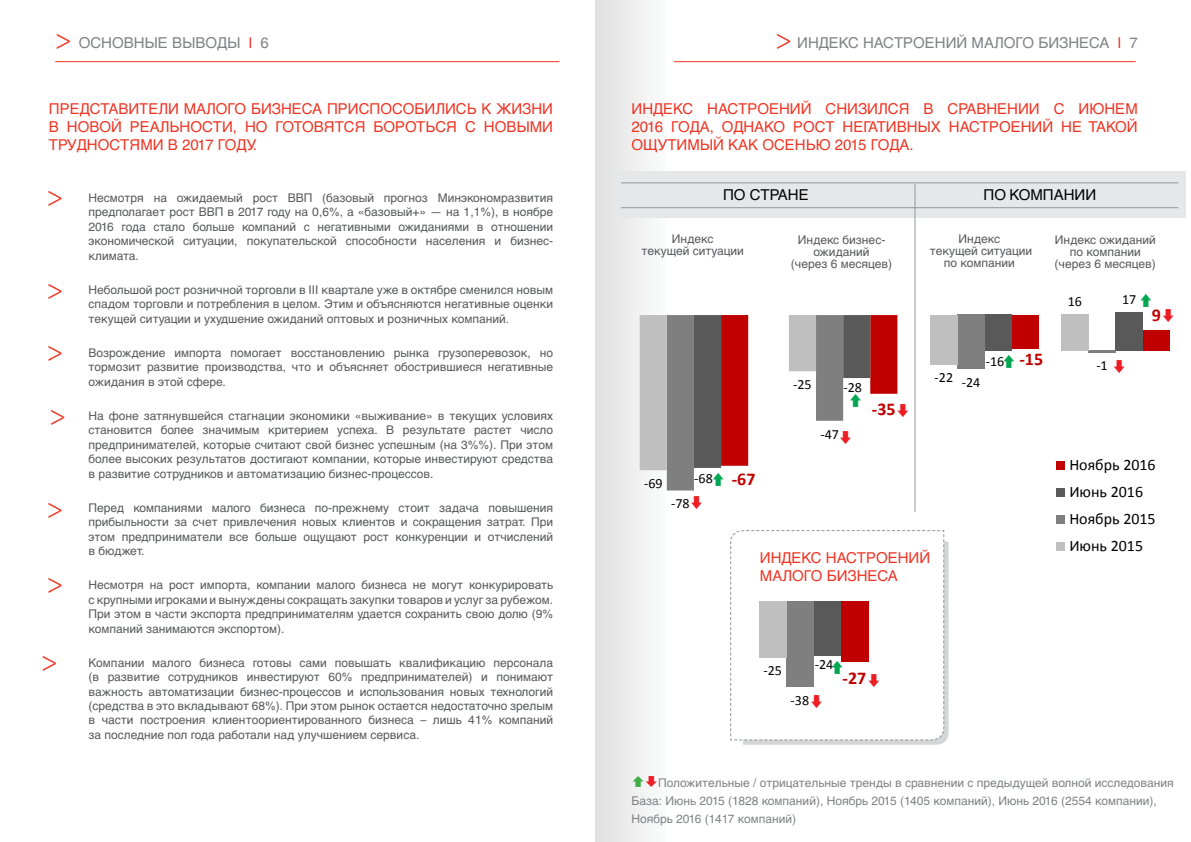
<style>
.page{position:relative;width:1191px;height:842px;background:#fff}
.page>*{position:absolute;margin:0;border:0;box-sizing:border-box;transform-origin:0 0}
.t1{font:30px/63.3px "Minion Pro";color:#ee3524;text-align:justify}
.t2{font:700 18px "Calibri";color:#c00000}
.t3{font:16px/27px "Calibri";letter-spacing:-.005em;color:#000}
.t4{font:15px/18px "Helvetica C";color:#ee3524;text-align:justify}
.t5{font:15px "Helvetica C";color:#808285}
.t6{font:15px "Helvetica C";color:#000}
.t7{font:14px "Calibri";letter-spacing:-.005em;color:#000}
.t8{font:12px/14.4px "Helvetica C";color:#58595b;text-align:justify}
.t9{font:12px/18px "Helvetica C";color:#808285}
.s1{font-family:"Minion Pro";font-size:30px;color:#ee3524}
.s2{color:#ee3524}
</style>
<div class="page">
<hr style="left:55px;top:61px;width:504px;height:1px;background:#ee3524">
<hr style="left:631px;top:61px;width:504px;height:1px;background:#ee3524">
<div style="left:595px;top:0;width:78px;height:842px;background:linear-gradient(to right,#dfdfdf,#feffff)"></div>
<div style="left:614px;top:171px;width:571px;height:47px;background:#e6e7e8"></div>
<div style="left:1142px;top:330px;width:28px;height:20px;background:#c00000"></div>
<div style="left:1115px;top:312px;width:27px;height:38px;background:#595959"></div>
<hr style="left:1088px;top:350px;width:27px;height:2px;background:#7f7f7f">
<div style="left:1061px;top:314px;width:27px;height:36px;background:#bfbfbf"></div>
<div style="left:1056px;top:461px;width:9px;height:9px;background:#c00000"></div>
<div style="left:1056px;top:488px;width:9px;height:9px;background:#595959"></div>
<div style="left:1056px;top:515px;width:9px;height:9px;background:#7f7f7f"></div>
<div style="left:1056px;top:542px;width:9px;height:9px;background:#bfbfbf"></div>
<div style="left:1011px;top:315px;width:27px;height:34px;background:#c00000"></div>
<div style="left:984px;top:315px;width:27px;height:36px;background:#595959"></div>
<div style="left:957px;top:315px;width:27px;height:54px;background:#7f7f7f"></div>
<div style="left:930px;top:315px;width:27px;height:49px;background:#bfbfbf"></div>
<svg style="left:743px;top:541px;width:205px;height:204px;background:#d3d5d6"></svg>
<hr style="left:621px;top:182px;width:557px;height:1px;background:#939598">
<hr style="left:621px;top:207px;width:557px;height:1px;background:#939598">
<hr style="left:914px;top:184px;width:1px;height:328px;background:#939598">
<svg style="left:633px;top:776px;width:24px;height:11px"></svg>
<svg style="left:639px;top:315px;width:259px;height:175px"></svg>
<svg style="left:730px;top:530px;width:214px;height:211px"></svg>
<p class="t5" style="left:55px;top:34px;width:215px"><span class="s1">&gt;</span> ОСНОВНЫЕ ВЫВОДЫ <span class="s2">l</span> 6</p>
<p class="t5" style="left:775px;top:34px;width:364px"><span class="s1">&gt;</span> ИНДЕКС НАСТРОЕНИЙ МАЛОГО БИЗНЕСА <span class="s2">l</span> 7</p>
<p class="t4" style="left:49px;top:100px;width:506px">ПРЕДСТАВИТЕЛИ МАЛОГО БИЗНЕСА ПРИСПОСОБИЛИСЬ К ЖИЗНИ В НОВОЙ РЕАЛЬНОСТИ, НО ГОТОВЯТСЯ БОРОТЬСЯ С НОВЫМИ ТРУДНОСТЯМИ В 2017 ГОДУ.</p>
<h1 class="t1" style="left:47px;top:165px;width:18px">&gt;</h1>
<h1 class="t1" style="left:47px;top:257px;width:21px">&gt; &gt; &gt;</h1>
<h1 class="t1" style="left:47px;top:477px;width:18px">&gt;</h1>
<h1 class="t1" style="left:47px;top:552px;width:18px">&gt;</h1>
<h1 class="t1" style="left:41px;top:630px;width:18px">&gt;</h1>
<p class="t8" style="left:89px;top:191px;width:466px">Несмотря на ожидаемый рост ВВП (базовый прогноз Минэкономразвития предполагает рост ВВП в 2017 году на 0,6%, а «базовый+» — на 1,1%), в ноябре 2016 года стало больше компаний с негативными ожиданиями в отношении экономической ситуации, покупательской способности населения и бизнес&shy;климата.</p>
<p class="t8" style="left:89px;top:283px;width:466px">Небольшой рост розничной торговли в III квартале уже в октябре сменился новым спадом торговли и потребления в целом. Этим и объясняются негативные оценки текущей ситуации и ухудшение ожиданий оптовых и розничных компаний.</p>
<p class="t8" style="left:89px;top:346px;width:466px">Возрождение импорта помогает восстановлению рынка грузоперевозок, но тормозит развитие производства, что и объясняет обострившиеся негативные ожидания в этой сфере.</p>
<p class="t8" style="left:89px;top:409px;width:466px">На фоне затянувшейся стагнации экономики «выживание» в текущих условиях становится более значимым критерием успеха. В результате растет число предпринимателей, которые считают свой бизнес успешным (на 3%%). При этом более высоких результатов достигают компании, которые инвестируют средства в развитие сотрудников и автоматизацию бизнес-процессов.</p>
<p class="t8" style="left:89px;top:500px;width:466px">Перед компаниями малого бизнеса по-прежнему стоит задача повышения прибыльности за счет привлечения новых клиентов и сокращения затрат. При этом предприниматели все больше ощущают рост конкуренции и отчислений в бюджет.</p>
<p class="t8" style="left:89px;top:578px;width:466px">Несмотря на рост импорта, компании малого бизнеса не могут конкурировать с крупными игроками и вынуждены сокращать закупки товаров и услуг за рубежом.<br>При этом в части экспорта предпринимателям удается сохранить свою долю (9% компаний занимаются экспортом).</p>
<p class="t8" style="left:89px;top:655px;width:466px">Компании малого бизнеса готовы сами повышать квалификацию персонала (в развитие сотрудников инвестируют 60% предпринимателей) и понимают важность автоматизации бизнес-процессов и использования новых технологий (средства в это вкладывают 68%). При этом рынок остается недостаточно зрелым в части построения клиентоориентированного бизнеса – лишь 41% компаний за последние пол года работали над улучшением сервиса.</p>
<p class="t4" style="left:631px;top:100px;width:508px">ИНДЕКС НАСТРОЕНИЙ СНИЗИЛСЯ В СРАВНЕНИИ С ИЮНЕМ 2016 ГОДА, ОДНАКО РОСТ НЕГАТИВНЫХ НАСТРОЕНИЙ НЕ ТАКОЙ ОЩУТИМЫЙ КАК ОСЕНЬЮ 2015 ГОДА.</p>
<p class="t6" style="left:723px;top:187px;width:87px">ПО СТРАНЕ</p>
<p class="t6" style="left:983px;top:186px;width:114px">ПО КОМПАНИИ</p>
<p class="t8" style="left:641px;top:233px;width:104px;line-height:12px;text-align:center">Индекс<br>текущей ситуации</p>
<p class="t8" style="left:791px;top:234px;width:103px;line-height:12px;text-align:center">Индекс бизнес&shy;ожиданий<br>(через 6 месяцев)</p>
<p class="t8" style="left:930px;top:233px;width:104px;line-height:12px;text-align:center">Индекс<br>текущей ситуации по компании</p>
<p class="t8" style="left:1054px;top:234px;width:103px;line-height:12px;text-align:center">Индекс ожиданий по компании (через 6 месяцев)</p>
<p class="t7" style="left:1140px;top:255px;width:16px">17</p>
<p class="t7" style="left:1086px;top:257px;width:16px">16</p>
<p class="t7" style="left:644px;top:474px;width:20px">-69</p>
<p class="t7" style="left:694px;top:469px;width:20px">-68</p>
<p class="t7" style="left:671px;top:495px;width:20px">-78</p>
<h2 class="t2" style="left:731px;top:468px;width:25px">-67</h2>
<p class="t7" style="left:793px;top:376px;width:20px">-25</p>
<p class="t7" style="left:843px;top:379px;width:20px">-28</p>
<p class="t7" style="left:820px;top:425px;width:20px">-47</p>
<h2 class="t2" style="left:872px;top:398px;width:25px">-35</h2>
<p class="t7" style="left:934px;top:369px;width:20px">-22</p>
<p class="t7" style="left:986px;top:352px;width:20px">-16</p>
<p class="t7" style="left:961px;top:373px;width:20px">-24</p>
<h2 class="t2" style="left:1019px;top:347px;width:25px">-15</h2>
<p class="t4" style="left:760px;top:549px;width:172px">ИНДЕКС НАСТРОЕНИЙ<br>МАЛОГО БИЗНЕСА</p>
<p class="t7" style="left:1067px;top:292px;width:16px">16</p>
<p class="t7" style="left:1122px;top:290px;width:16px">17</p>
<p class="t7" style="left:1096px;top:357px;width:13px">-1</p>
<h2 class="t2" style="left:1151px;top:303px;width:11px">9</h2>
<h3 class="t3" style="left:1087px;top:443px;width:75px">Июнь 2016</h3>
<h3 class="t3" style="left:1069px;top:451px;width:88px">Ноябрь 2016<br>Июнь 2016<br>Ноябрь 2015<br>Июнь 2015</h3>
<h3 class="t3" style="left:1087px;top:497px;width:75px">Июнь 2015</h3>
<p class="t7" style="left:763px;top:662px;width:20px">-25</p>
<p class="t7" style="left:815px;top:655px;width:20px">-24</p>
<p class="t7" style="left:790px;top:691px;width:20px">-38</p>
<h2 class="t2" style="left:842px;top:666px;width:25px">-27</h2>
<p class="t9" style="left:631px;top:774px;width:544px;text-indent:27px">Положительные / отрицательные тренды в сравнении с предыдущей волной исследования<br>База: Июнь 2015 (1828 компаний), Ноябрь 2015 (1405 компаний), Июнь 2016 (2554 компании),<br>Ноябрь 2016 (1417 компаний)</p>
</div>
